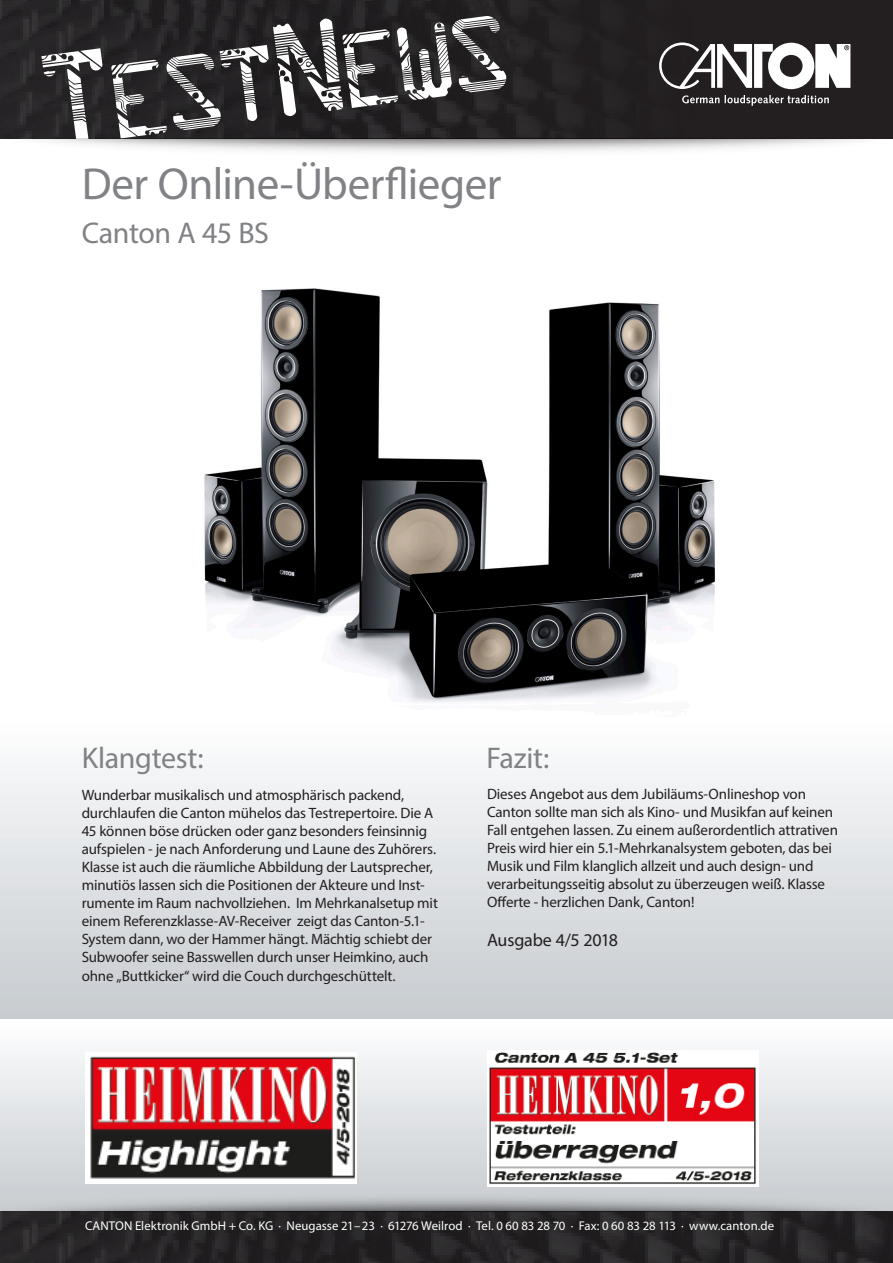
<style>
.page{position:relative;width:893px;height:1263px;background:#fff}
.page>*{position:absolute;margin:0;border:0;box-sizing:border-box;transform-origin:0 0}
.t1{font:45px "Myriad Pro";letter-spacing:-.01em;color:#808285}
.t2{font:30px "Myriad Pro";letter-spacing:-.01em;color:#808285}
.t3{font:18px "Myriad Pro";letter-spacing:-.01em;color:#231f20}
.t4{font:15px/18px "Myriad Pro";letter-spacing:-.01em;color:#231f20}
.t5{font:12.75px "Myriad Pro";color:#fff}
</style>
<div class="page">
<div style="left:0;top:717px;width:893px;height:302px;background:linear-gradient(to bottom,#fefefe,#c6cbcf)"></div>
<svg style="left:0;top:1053px;width:893px;height:132px;background:#e0e3e5"></svg>
<img style="left:85px;top:1053px;width:271px;height:131px">
<img style="left:204px;top:288px;width:511px;height:414px">
<img style="left:487px;top:1052px;width:271px;height:133px">
<img style="left:0;top:0;width:893px;height:152px">
<svg style="left:659px;top:43px;width:191px;height:46px"></svg>
<svg style="left:682px;top:95px;width:147px;height:11px;background:#5a5758"></svg>
<svg style="left:41px;top:16px;width:465px;height:122px;background:#4b4a4b"></svg>
<img style="left:0;top:1185px;width:893px;height:78px">
<p class="t1" style="left:82px;top:156px;width:421px">Der Online-Überflieger</p>
<p class="t2" style="left:82px;top:215px;width:189px">Canton A 45 BS</p>
<p class="t2" style="left:82px;top:739px;width:123px">Klangtest:</p>
<p class="t4" style="left:82px;top:786px;width:358px">Wunderbar musikalisch und atmosphärisch packend, durchlaufen die Canton mühelos das Testrepertoire. Die A 45 können böse drücken oder ganz besonders feinsinnig aufspielen - je nach Anforderung und Laune des Zuhörers.<br>Klasse ist auch die räumliche Abbildung der Lautsprecher, minutiös lassen sich die Positionen der Akteure und Inst&shy;rumente im Raum nachvollziehen. Im Mehrkanalsetup mit einem Referenzklasse-AV-Receiver zeigt das Canton-5.1- System dann, wo der Hammer hängt. Mächtig schiebt der Subwoofer seine Basswellen durch unser Heimkino, auch ohne „Buttkicker“ wird die Couch durchgeschüttelt.</p>
<p class="t2" style="left:486px;top:739px;width:64px">Fazit:</p>
<p class="t4" style="left:487px;top:785px;width:352px">Dieses Angebot aus dem Jubiläums-Onlineshop von Canton sollte man sich als Kino- und Musikfan auf keinen Fall entgehen lassen. Zu einem außerordentlich attrativen Preis wird hier ein 5.1-Mehrkanalsystem geboten, das bei Musik und Film klanglich allzeit und auch design- und verarbeitungsseitig absolut zu überzeugen weiß. Klasse Offerte - herzlichen Dank, Canton!</p>
<p class="t3" style="left:487px;top:929px;width:133px">Ausgabe 4/5 2018</p>
<p class="t5" style="left:85px;top:1218px;width:691px">CANTON Elektronik GmbH + Co. KG · Neugasse 21–23 · 61276 Weilrod · Tel. 0 60 83 28 70 · Fax: 0 60 83 28 113 · www.canton.de</p>
</div>
